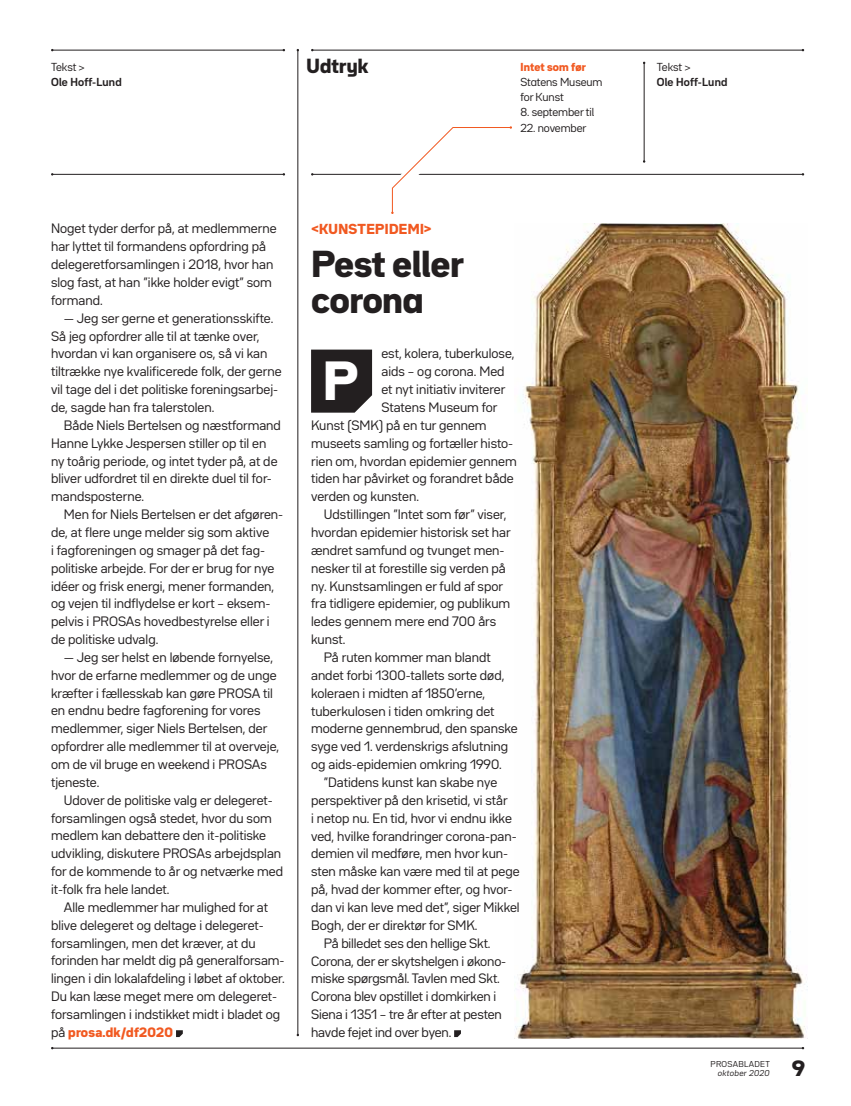
<style>
.page{position:relative;width:851px;height:1106px;background:#fff}
.page>*{position:absolute;margin:0;border:0;box-sizing:border-box;transform-origin:0 0}
.t1{font:900 48.45px "Bw Seido Raw";color:#fff}
.t2{font:900 33px/36px "Bw Seido Raw";color:#231f20}
.t3{font:900 19.5px "Bw Seido Raw";color:#231f20}
.t4{font:900 18px "Bw Seido Raw";letter-spacing:.01em;color:#231f20}
.t5{font:900 12.75px "Bw Seido Raw";letter-spacing:.03em;color:#f15921}
.t6{font:12px/17.9px "Bw Seido Raw";color:#231f20}
.t7{font:10.2px/15.1px "Bw Seido Raw";letter-spacing:-.01em;color:#231f20}
.t8{font:700 10.2px "Bw Seido Raw";letter-spacing:.02em;color:#231f20}
.t9{font:900 10.2px "Bw Seido Raw";letter-spacing:.015em;color:#f15921}
.t10{font:7.5px "Bw Seido Raw";letter-spacing:.04em;color:#231f20}
.t11{font:italic 7.5px "Bw Seido Raw";letter-spacing:.04em;color:#231f20}
.s1{font-weight:900;color:#f15921}
</style>
<div class="page">
<img style="left:514px;top:224px;width:293px;height:814px">
<hr style="left:297px;top:50px;width:1px;height:985px;background:#231f20">
<svg style="left:176px;top:1030px;width:7px;height:7px"></svg>
<hr style="left:52px;top:50px;width:232px;height:1px;background:#231f20">
<hr style="left:52px;top:174px;width:232px;height:1px;background:#231f20">
<hr style="left:312px;top:50px;width:490px;height:1px;background:#231f20">
<svg style="left:454px;top:1030px;width:7px;height:7px"></svg>
<svg style="left:311px;top:349px;width:61px;height:63px;background:#2d292a"></svg>
<hr style="left:643px;top:63px;width:1px;height:98px;background:#231f20">
<hr style="left:312px;top:174px;width:490px;height:1px;background:#231f20">
<svg style="left:388px;top:126px;width:124px;height:88px"></svg>
<hr style="left:52px;top:1047px;width:750px;height:1px;background:#231f20">
<p class="t7" style="left:51px;top:59px;width:35px">Tekst &gt;</p>
<p class="t8" style="left:51px;top:75px;width:72px">Ole Hoff-Lund</p>
<h3 class="t4" style="left:306px;top:53px;width:63px">Udtryk</h3>
<p class="t9" style="left:520px;top:60px;width:67px">Intet som før</p>
<p class="t7" style="left:520px;top:74px;width:83px">Statens Museum for Kunst</p>
<p class="t7" style="left:520px;top:105px;width:75px">8. september til</p>
<p class="t7" style="left:520px;top:120px;width:67px">22. november</p>
<p class="t6" style="left:51px;top:220px;width:227px">Noget tyder derfor på, at medlemmerne har lyttet til formandens opfordring på delegeretforsamlingen i 2018, hvor han slog fast, at han ”ikke holder evigt” som formand.</p>
<p class="t6" style="left:51px;top:309px;width:232px;text-indent:13px">— Jeg ser gerne et generationsskifte.<br>Så jeg opfordrer alle til at tænke over, hvordan vi kan organisere os, så vi kan tiltrække nye kvalificerede folk, der gerne vil tage del i det politiske foreningsarbej&shy;de, sagde han fra talerstolen.</p>
<p class="t6" style="left:51px;top:416px;width:231px;text-indent:13px">Både Niels Bertelsen og næstformand Hanne Lykke Jespersen stiller op til en ny toårig periode, og intet tyder på, at de bliver udfordret til en direkte duel til for&shy;mandsposterne.</p>
<p class="t6" style="left:51px;top:505px;width:234px;text-indent:13px">Men for Niels Bertelsen er det afgøren&shy;de, at flere unge melder sig som aktive<br>i fagforeningen og smager på det fag&shy;politiske arbejde. For der er brug for nye idéer og frisk energi, mener formanden, og vejen til indflydelse er kort – eksem&shy;pelvis i PROSAs hovedbestyrelse eller i de politiske udvalg.</p>
<p class="t6" style="left:51px;top:648px;width:230px;text-indent:13px">— Jeg ser helst en løbende fornyelse, hvor de erfarne medlemmer og de unge kræfter i fællesskab kan gøre PROSA til en endnu bedre fagforening for vores medlemmer, siger Niels Bertelsen, der opfordrer alle medlemmer til at overveje, om de vil bruge en weekend i PROSAs tjeneste.</p>
<p class="t6" style="left:51px;top:791px;width:234px;text-indent:13px">Udover de politiske valg er delegeret&shy;forsamlingen også stedet, hvor du som medlem kan debattere den it-politiske udvikling, diskutere PROSAs arbejdsplan for de kommende to år og netværke med it-folk fra hele landet.</p>
<p class="t6" style="left:51px;top:898px;width:235px;text-indent:13px">Alle medlemmer har mulighed for at blive delegeret og deltage i delegeret&shy;forsamlingen, men det kræver, at du forinden har meldt dig på generalforsam&shy;lingen i din lokalafdeling i løbet af oktober.<br>Du kan læse meget mere om delegeret&shy;forsamlingen i indstikket midt i bladet og på <span class="s1">prosa.dk/df2020</span></p>
<p class="t5" style="left:311px;top:220px;width:121px">&lt;KUNSTEPIDEMI&gt;</p>
<h2 class="t2" style="left:311px;top:246px;width:154px">Pest eller corona</h2>
<p class="t6" style="left:381px;top:345px;width:135px">est, kolera, tuberkulose,</p>
<p class="t6" style="left:381px;top:362px;width:125px">aids – og corona. Med</p>
<p class="t6" style="left:381px;top:380px;width:125px">et nyt initiativ inviterer</p>
<p class="t6" style="left:381px;top:398px;width:118px">Statens Museum for</p>
<p class="t6" style="left:311px;top:416px;width:177px">Kunst (SMK) på en tur gennem</p>
<p class="t6" style="left:311px;top:434px;width:204px">museets samling og fortæller histo-</p>
<p class="t6" style="left:311px;top:452px;width:207px">rien om, hvordan epidemier gennem</p>
<p class="t6" style="left:311px;top:469px;width:204px">tiden har påvirket og forandret både</p>
<p class="t6" style="left:311px;top:487px;width:109px">verden og kunsten.</p>
<p class="t6" style="left:324px;top:505px;width:184px">Udstillingen ”Intet som før” viser,</p>
<p class="t6" style="left:311px;top:523px;width:201px">hvordan epidemier historisk set har</p>
<p class="t6" style="left:311px;top:541px;width:195px">ændret samfund og tvunget men-</p>
<p class="t6" style="left:311px;top:559px;width:196px">nesker til at forestille sig verden på</p>
<p class="t6" style="left:311px;top:577px;width:193px">ny. Kunstsamlingen er fuld af spor</p>
<p class="t6" style="left:311px;top:594px;width:201px">fra tidligere epidemier, og publikum</p>
<p class="t6" style="left:311px;top:612px;width:187px">ledes gennem mere end 700 års</p>
<p class="t6" style="left:311px;top:630px;width:36px">kunst.</p>
<p class="t6" style="left:324px;top:648px;width:168px">På ruten kommer man blandt</p>
<p class="t6" style="left:311px;top:666px;width:195px">andet forbi 1300-tallets sorte død,</p>
<p class="t6" style="left:311px;top:684px;width:176px">koleraen i midten af 1850’erne,</p>
<p class="t6" style="left:311px;top:701px;width:185px">tuberkulosen i tiden omkring det</p>
<p class="t6" style="left:311px;top:719px;width:208px">moderne gennembrud, den spanske</p>
<p class="t6" style="left:311px;top:737px;width:199px">syge ved 1. verdenskrigs afslutning</p>
<p class="t6" style="left:311px;top:755px;width:192px">og aids-epidemien omkring 1990.</p>
<p class="t6" style="left:324px;top:773px;width:175px">”Datidens kunst kan skabe nye</p>
<p class="t6" style="left:311px;top:791px;width:198px">perspektiver på den krisetid, vi står</p>
<p class="t6" style="left:311px;top:809px;width:202px">i netop nu. En tid, hvor vi endnu ikke</p>
<p class="t6" style="left:311px;top:826px;width:207px">ved, hvilke forandringer corona-pan-</p>
<p class="t6" style="left:311px;top:844px;width:199px">demien vil medføre, men hvor kun-</p>
<p class="t6" style="left:311px;top:862px;width:210px">sten måske kan være med til at pege</p>
<p class="t6" style="left:311px;top:880px;width:203px">på, hvad der kommer efter, og hvor-</p>
<p class="t6" style="left:311px;top:898px;width:210px">dan vi kan leve med det”, siger Mikkel</p>
<p class="t6" style="left:311px;top:916px;width:168px">Bogh, der er direktør for SMK.</p>
<p class="t6" style="left:324px;top:933px;width:168px">På billedet ses den hellige Skt.</p>
<p class="t6" style="left:311px;top:951px;width:197px">Corona, der er skytshelgen i økono-</p>
<p class="t6" style="left:311px;top:969px;width:190px">miske spørgsmål. Tavlen med Skt.</p>
<p class="t6" style="left:311px;top:987px;width:187px">Corona blev opstillet i domkirken i</p>
<p class="t6" style="left:311px;top:1005px;width:192px">Siena i 1351 – tre år efter at pesten</p>
<p class="t6" style="left:311px;top:1023px;width:142px">havde fejet ind over byen.</p>
<h1 class="t1" style="left:323px;top:348px;width:37px">P</h1>
<p class="t7" style="left:656px;top:59px;width:35px">Tekst &gt;</p>
<p class="t8" style="left:656px;top:75px;width:72px">Ole Hoff-Lund</p>
<p class="t10" style="left:710px;top:1058px;width:61px">PROSABLADET</p>
<p class="t11" style="left:717px;top:1067px;width:53px">oktober 2020</p>
<h3 class="t3" style="left:792px;top:1054px;width:14px">9</h3>
</div>
